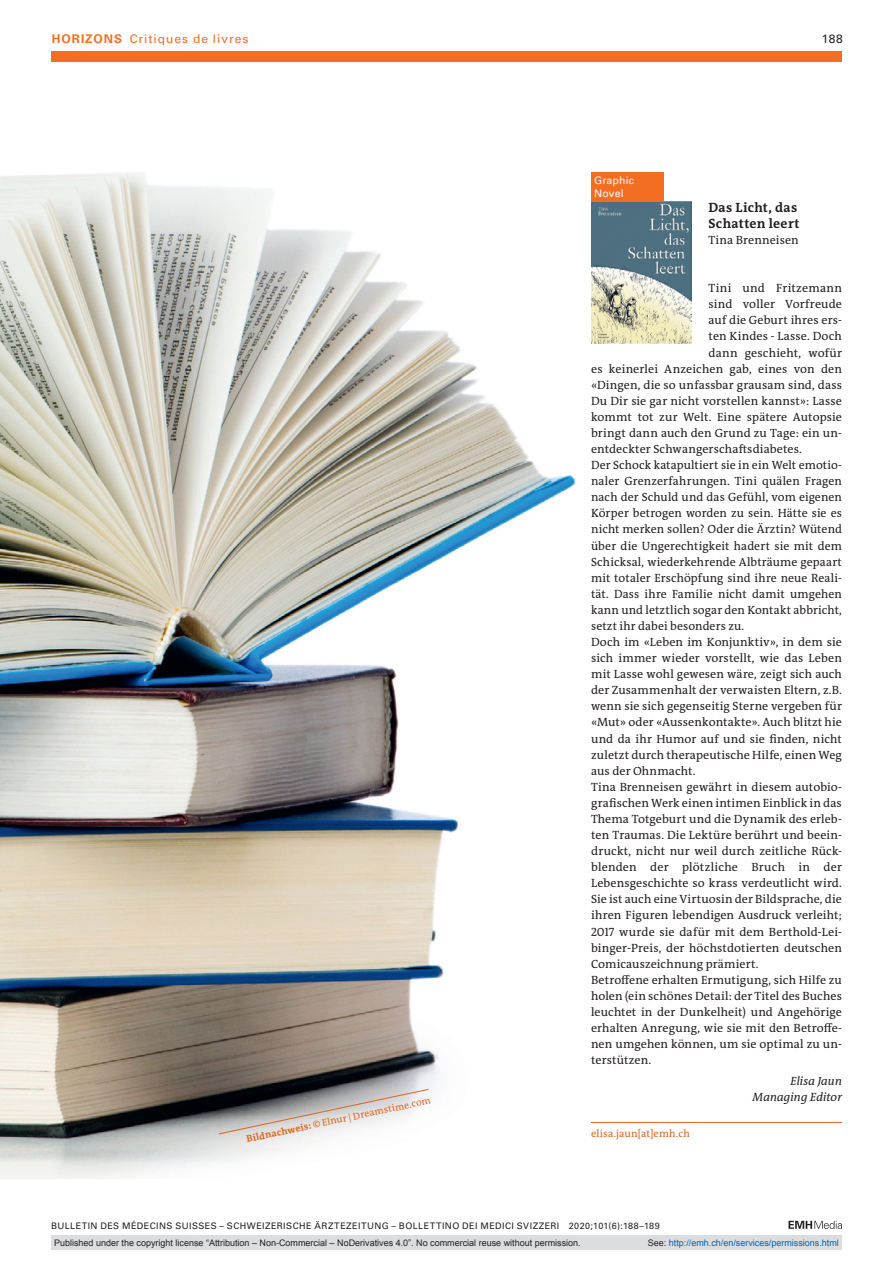
<style>
.page{position:relative;width:893px;height:1263px;background:#fff}
.page>*{position:absolute;margin:0;border:0;box-sizing:border-box;transform-origin:0 0}
.t1{font:700 13.5px/16px "The Antiqua B W7";letter-spacing:.025em;color:#231f20}
.t2{font:12px "The Antiqua B W5 Plain";letter-spacing:.01em;color:#231f20}
.t3{font:12px "Univers LT Std";letter-spacing:.085em;color:#f36e21}
.t4{font:italic 12px/16px "The Antiqua B W5 Plain";letter-spacing:.005em;color:#231f20;text-align:right}
.t5{font:12px "Univers LT Std";color:#231f20}
.t6{font:10.5px "The Antiqua B W5 Plain";letter-spacing:.015em;color:#dc641c}
.t7{font:10.5px/13.5px "Univers LT Std";letter-spacing:.015em;color:#fff}
.t8{font:9.75px "The Antiqua B W5 Plain";color:#dc641c}
.t9{font:9px "Arial";color:#231f20}
.t10{font:9px "Univers LT Std";letter-spacing:.05em;color:#231f20}
.t11{font:9px "Arial";color:#0166b3}
.s1{font-weight:700}
.s2{font-family:"The Antiqua B W7";font-weight:700}
.s3{color:#231f20}
</style>
<div class="page">
<svg style="left:788px;top:1221px;width:54px;height:8px"></svg>
<img style="left:0;top:172px;width:576px;height:1007px">
<hr style="left:591px;top:1122px;width:251px;height:1px;background:#dc641c">
<svg style="left:218px;top:1089px;width:211px;height:45px"></svg>
<img style="left:591px;top:202px;width:101px;height:142px">
<div style="left:591px;top:172px;width:72px;height:30px;background:#f36e21"></div>
<div style="left:51px;top:51px;width:791px;height:11px;background:#f36e21"></div>
<div style="left:51px;top:1235px;width:791px;height:15px;background:#dcdddf"></div>
<p class="t3" style="left:52px;top:31px;width:198px"><span class="s1">HORIZONS</span> Critiques de livres</p>
<p class="t5" style="left:822px;top:31px;width:22px">188</p>
<p class="t8" style="left:245px;top:1133px;width:190px;rotate:-12deg"><span class="s2">Bildnachweis:</span> © Elnur | Dreamstime.com</p>
<p class="t7" style="left:594px;top:173px;width:42px">Graphic<br>Novel</p>
<p class="t1" style="left:709px;top:199px;width:92px">Das Licht, das<br>Schatten leert</p>
<p class="t2" style="left:709px;top:232px;width:92px">Tina Brenneisen</p>
<p class="t2" style="left:709px;top:280px;width:135px">Tini und Fritzemann</p>
<p class="t2" style="left:709px;top:297px;width:135px">sind voller Vorfreude</p>
<p class="t2" style="left:709px;top:313px;width:135px">auf die Geburt ihres ers-</p>
<p class="t2" style="left:709px;top:329px;width:135px">ten Kindes - Lasse. Doch</p>
<p class="t2" style="left:709px;top:345px;width:135px">dann geschieht, wofür</p>
<p class="t2" style="left:591px;top:361px;width:252px">es keinerlei Anzeichen gab, eines von den</p>
<p class="t2" style="left:591px;top:377px;width:252px">«Dingen, die so unfassbar grausam sind, dass</p>
<p class="t2" style="left:591px;top:393px;width:252px">Du Dir sie gar nicht vorstellen kannst»: Lasse</p>
<p class="t2" style="left:591px;top:409px;width:252px">kommt tot zur Welt. Eine spätere Autopsie</p>
<p class="t2" style="left:591px;top:425px;width:252px">bringt dann auch den Grund zu Tage: ein un-</p>
<p class="t2" style="left:591px;top:441px;width:212px">entdeckter Schwangerschaftsdiabetes.</p>
<p class="t2" style="left:591px;top:457px;width:252px">Der Schock katapultiert sie in ein Welt emotio-</p>
<p class="t2" style="left:591px;top:473px;width:252px">naler Grenzerfahrungen. Tini quälen Fragen</p>
<p class="t2" style="left:591px;top:489px;width:252px">nach der Schuld und das Gefühl, vom eigenen</p>
<p class="t2" style="left:591px;top:506px;width:252px">Körper betrogen worden zu sein. Hätte sie es</p>
<p class="t2" style="left:591px;top:522px;width:252px">nicht merken sollen? Oder die Ärztin? Wütend</p>
<p class="t2" style="left:591px;top:538px;width:252px">über die Ungerechtigkeit hadert sie mit dem</p>
<p class="t2" style="left:591px;top:554px;width:252px">Schicksal, wiederkehrende Albträume gepaart</p>
<p class="t2" style="left:591px;top:570px;width:252px">mit totaler Erschöpfung sind ihre neue Reali-</p>
<p class="t2" style="left:591px;top:586px;width:252px">tät. Dass ihre Familie nicht damit umgehen</p>
<p class="t2" style="left:591px;top:602px;width:252px">kann und letztlich sogar den Kontakt abbricht,</p>
<p class="t2" style="left:591px;top:618px;width:155px">setzt ihr dabei besonders zu.</p>
<p class="t2" style="left:591px;top:634px;width:252px">Doch im «Leben im Konjunktiv», in dem sie</p>
<p class="t2" style="left:591px;top:650px;width:252px">sich immer wieder vorstellt, wie das Leben</p>
<p class="t2" style="left:591px;top:666px;width:252px">mit Lasse wohl gewesen wäre, zeigt sich auch</p>
<p class="t2" style="left:591px;top:682px;width:252px">der Zusammenhalt der verwaisten Eltern, z.B.</p>
<p class="t2" style="left:591px;top:699px;width:252px">wenn sie sich gegenseitig Sterne vergeben für</p>
<p class="t2" style="left:591px;top:715px;width:252px">«Mut» oder «Aussenkontakte». Auch blitzt hie</p>
<p class="t2" style="left:591px;top:731px;width:252px">und da ihr Humor auf und sie finden, nicht</p>
<p class="t2" style="left:591px;top:747px;width:252px">zuletzt durch therapeutische Hilfe, einen Weg</p>
<p class="t2" style="left:591px;top:763px;width:106px">aus der Ohnmacht.</p>
<p class="t2" style="left:591px;top:779px;width:252px">Tina Brenneisen gewährt in diesem autobio-</p>
<p class="t2" style="left:591px;top:795px;width:252px">grafischen Werk einen intimen Einblick in das</p>
<p class="t2" style="left:591px;top:811px;width:252px">Thema Totgeburt und die Dynamik des erleb-</p>
<p class="t2" style="left:591px;top:827px;width:252px">ten Traumas. Die Lektüre berührt und beein-</p>
<p class="t2" style="left:591px;top:843px;width:252px">druckt, nicht nur weil durch zeitliche Rück-</p>
<p class="t2" style="left:591px;top:859px;width:252px">blenden der plötzliche Bruch in der</p>
<p class="t2" style="left:591px;top:875px;width:252px">Lebensgeschichte so krass verdeutlicht wird.</p>
<p class="t2" style="left:591px;top:891px;width:252px">Sie ist auch eine Virtuosin der Bildsprache, die</p>
<p class="t2" style="left:591px;top:908px;width:252px">ihren Figuren lebendigen Ausdruck verleiht;</p>
<p class="t2" style="left:591px;top:924px;width:252px">2017 wurde sie dafür mit dem Berthold-Lei-</p>
<p class="t2" style="left:591px;top:940px;width:252px">binger-Preis, der höchstdotierten deutschen</p>
<p class="t2" style="left:591px;top:956px;width:169px">Comicauszeichnung prämiert.</p>
<p class="t2" style="left:591px;top:972px;width:252px">Betroffene erhalten Ermutigung, sich Hilfe zu</p>
<p class="t2" style="left:591px;top:988px;width:252px">holen (ein schönes Detail: der Titel des Buches</p>
<p class="t2" style="left:591px;top:1004px;width:252px">leuchtet in der Dunkelheit) und Angehörige</p>
<p class="t2" style="left:591px;top:1020px;width:252px">erhalten Anregung, wie sie mit den Betroffe-</p>
<p class="t2" style="left:591px;top:1036px;width:252px">nen umgehen können, um sie optimal zu un-</p>
<p class="t2" style="left:591px;top:1052px;width:62px">terstützen.</p>
<p class="t4" style="left:753px;top:1072px;width:91px">Elisa Jaun<br>Managing Editor</p>
<p class="t6" style="left:591px;top:1126px;width:100px">elisa.jaun[at]emh.ch</p>
<p class="t10" style="left:51px;top:1220px;width:610px">BULLETIN DES MÉDECINS SUISSES – SCHWEIZERISCHE ÄRZTEZEITUNG – BOLLETTINO DEI MEDICI SVIZZERI 2020;101(6):188–189</p>
<p class="t9" style="left:54px;top:1237px;width:528px">Published under the copyright license “Attribution – Non-Commercial – NoDerivatives 4.0”. No commercial reuse without permission.</p>
<p class="t11" style="left:648px;top:1237px;width:193px"><span class="s3">See:</span> http://emh.ch/en/services/permissions.html</p>
</div>
